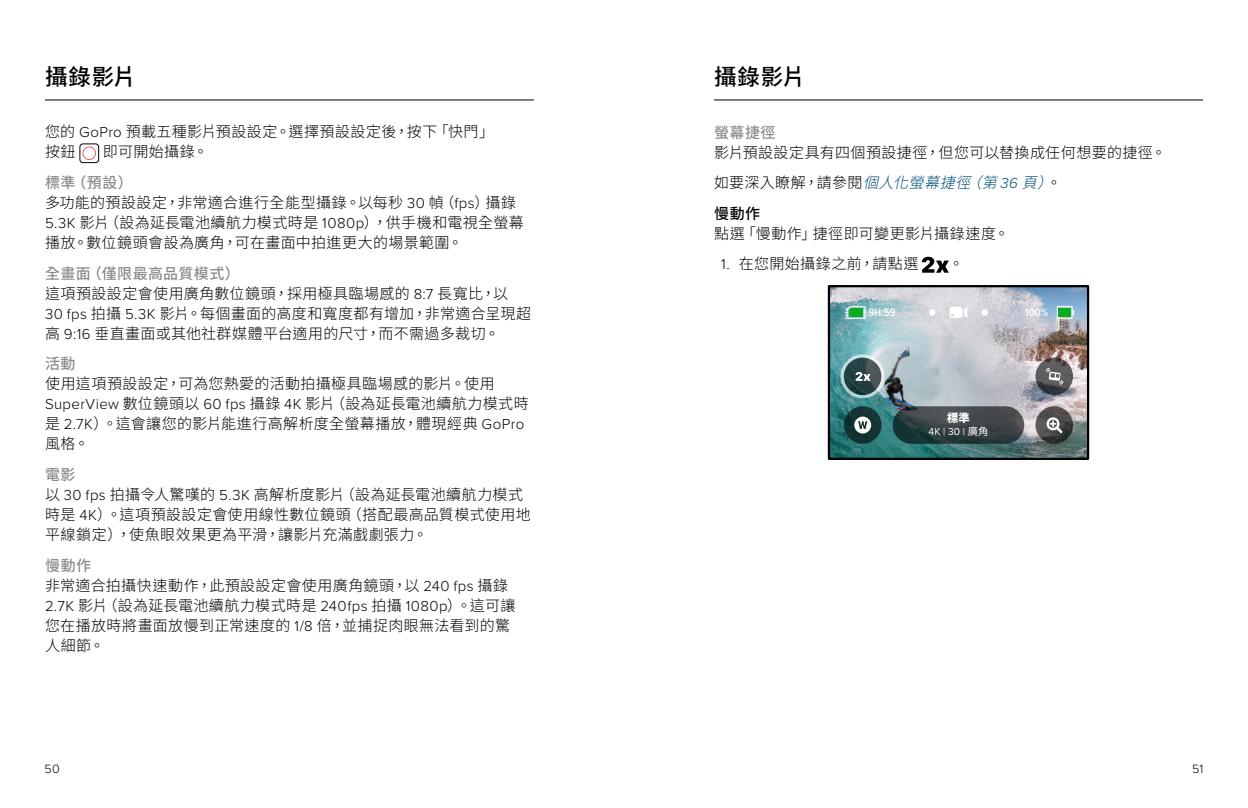
<style>
.page{position:relative;width:1248px;height:808px;background:#fff}
.page>*{position:absolute;margin:0;border:0;box-sizing:border-box;transform-origin:0 0}
.t1{font:500 22.5px "Noto Sans CJ Ktc";letter-spacing:.03em;color:#000}
.t2{font:300 15px/20px "Noto Sans CJ Ktc";letter-spacing:.025em;color:#000}
.t3{font:500 15px "Noto Sans CJ Ktc";letter-spacing:.035em;color:#8a8c8e}
.t4{font:300 12.5px "Proxima Nova";color:#000}
.t5{font:600 11.25px "Proxima Nova Cond";color:#fff}
.t6{font:900 11.25px "Noto Sans CJ Ktc";color:#fff}
.t7{font:10.25px "Proxima Nova";color:#fff}
.s1{font-style:italic;color:#004e79}
.s2{font-family:"Proxima Nova";font-style:italic;color:#004e79}
.s3{font-weight:500}
.s4{font-family:"Proxima Nova"}
.s5{font-weight:500;color:#8a8c8e}
.s6{font-family:"Noto Sans CJ Ktc"}
</style>
<div class="page">
<div style="left:79px;top:143px;width:20px;height:20px;border:1px solid #000;border-radius:3px"></div>
<svg style="left:83px;top:147px;width:13px;height:13px"></svg>
<hr style="left:45px;top:99px;width:489px;height:1px;background:#000">
<hr style="left:714px;top:99px;width:488px;height:1px;background:#000">
<svg style="left:921px;top:257px;width:27px;height:16px"></svg>
<img style="left:830px;top:324px;width:256px;height:133px">
<svg style="left:830px;top:288px;width:256px;height:36px;background:#b7c6d1"></svg>
<svg style="left:1056px;top:306px;width:18px;height:13px"></svg>
<svg style="left:1057px;top:307px;width:14px;height:11px"></svg>
<svg style="left:1058px;top:308px;width:12px;height:9px"></svg>
<svg style="left:844px;top:306px;width:21px;height:13px"></svg>
<svg style="left:848px;top:307px;width:16px;height:11px"></svg>
<svg style="left:849px;top:308px;width:14px;height:9px"></svg>
<svg style="left:1035px;top:406px;width:37px;height:38px"></svg>
<svg style="left:1045px;top:417px;width:17px;height:17px"></svg>
<svg style="left:892px;top:406px;width:132px;height:38px;background:#3b484b"></svg>
<svg style="left:843px;top:406px;width:38px;height:38px"></svg>
<svg style="left:854px;top:417px;width:17px;height:16px"></svg>
<svg style="left:843px;top:357px;width:38px;height:38px"></svg>
<svg style="left:855px;top:372px;width:15px;height:9px"></svg>
<svg style="left:1035px;top:357px;width:37px;height:38px"></svg>
<svg style="left:1045px;top:368px;width:18px;height:17px"></svg>
<div style="left:981px;top:309px;width:6px;height:7px;background:#fff;border-radius:3px"></div>
<svg style="left:949px;top:307px;width:18px;height:11px"></svg>
<div style="left:928px;top:309px;width:7px;height:7px;background:#fff;border-radius:3px"></div>
<div style="left:827px;top:285px;width:262px;height:175px;border:2px solid #000"></div>
<div style="left:840px;top:354px;width:44px;height:44px;border:3px solid #fff;border-radius:50%"></div>
<h1 class="t1" style="left:45px;top:64px;width:93px">攝錄影片</h1>
<h1 class="t1" style="left:714px;top:64px;width:93px">攝錄影片</h1>
<p class="t3" style="left:714px;top:124px;width:63px">螢幕捷徑</p>
<p class="t2" style="left:714px;top:137px;width:453px;line-height:30.8px">影片預設設定具有四個預設捷徑，但您可以替換成任何想要的捷徑。如要深入瞭解，請參閱<span class="s1">個人化螢幕捷徑（第</span><span class="s2">36</span> <span class="s1">頁）</span>。<br><span class="s3">慢動作</span></p>
<p class="t2" style="left:714px;top:224px;width:296px">點選「慢動作」捷徑即可變更影片攝錄速度。</p>
<p class="t2" style="left:721px;top:254px;width:199px"><span class="s4">1.</span> 在您開始攝錄之前，請點選</p>
<p class="t2" style="left:948px;top:254px;width:16px">。</p>
<p class="t2" style="left:45px;top:122px;width:450px">您的 <span class="s4">GoPro</span> 預載五種影片預設設定。選擇預設設定後，按下「快門」按鈕</p>
<p class="t2" style="left:103px;top:142px;width:107px">即可開始攝錄。</p>
<p class="t2" style="left:45px;top:173px;width:480px"><span class="s5">標準（預設）<br></span>多功能的預設設定，非常適合進行全能型攝錄。以每秒 <span class="s4">30</span> 幀（<span class="s4">fps</span>）攝錄<br><span class="s4">5.3K</span> 影片（設為延長電池續航力模式時是 <span class="s4">1080p</span>），供手機和電視全螢幕播放。數位鏡頭會設為廣角，可在畫面中拍進更大的場景範圍。</p>
<p class="t2" style="left:45px;top:263px;width:487px"><span class="s5">全畫面（僅限最高品質模式）<br></span>這項預設設定會使用廣角數位鏡頭，採用極具臨場感的 <span class="s4">8:7</span> 長寬比，以<br><span class="s4">30 fps</span> 拍攝 <span class="s4">5.3K</span> 影片。每個畫面的高度和寬度都有增加，非常適合呈現超高 <span class="s4">9:16</span> 垂直畫面或其他社群媒體平台適用的尺寸，而不需過多裁切。</p>
<p class="t3" style="left:45px;top:355px;width:32px">活動</p>
<p class="t2" style="left:45px;top:374px;width:485px">使用這項預設設定，可為您熱愛的活動拍攝極具臨場感的影片。使用<br><span class="s4">SuperView</span> 數位鏡頭以 <span class="s4">60 fps</span> 攝錄 <span class="s4">4K</span> 影片（設為延長電池續航力模式時是 <span class="s4">2.7K</span>）。這會讓您的影片能進行高解析度全螢幕播放，體現經典 <span class="s4">GoPro</span>風格。</p>
<p class="t2" style="left:45px;top:465px;width:487px"><span class="s5">電影<br></span>以 <span class="s4">30 fps</span> 拍攝令人驚嘆的 <span class="s4">5.3K</span> 高解析度影片（設為延長電池續航力模式時是 <span class="s4">4K</span>）。這項預設設定會使用線性數位鏡頭（搭配最高品質模式使用地平線鎖定），使魚眼效果更為平滑，讓影片充滿戲劇張力。</p>
<p class="t2" style="left:45px;top:555px;width:472px"><span class="s5">慢動作<br></span>非常適合拍攝快速動作，此預設設定會使用廣角鏡頭，以 <span class="s4">240 fps</span> 攝錄<br><span class="s4">2.7K</span> 影片（設為延長電池續航力模式時是 <span class="s4">240fps</span> 拍攝 <span class="s4">1080p</span>）。這可讓您在播放時將畫面放慢到正常速度的 <span class="s4">1/8</span> 倍，並捕捉肉眼無法看到的驚人細節。</p>
<p class="t5" style="left:868px;top:304px;width:28px">9H:59</p>
<p class="t5" style="left:1024px;top:304px;width:25px">100%</p>
<p class="t6" style="left:947px;top:411px;width:24px">標準</p>
<p class="t7" style="left:928px;top:424px;width:61px">4K | 30 | <span class="s6">廣角</span></p>
<p class="t4" style="left:44px;top:760px;width:17px">50</p>
<p class="t4" style="left:1192px;top:760px;width:13px">51</p>
</div>
